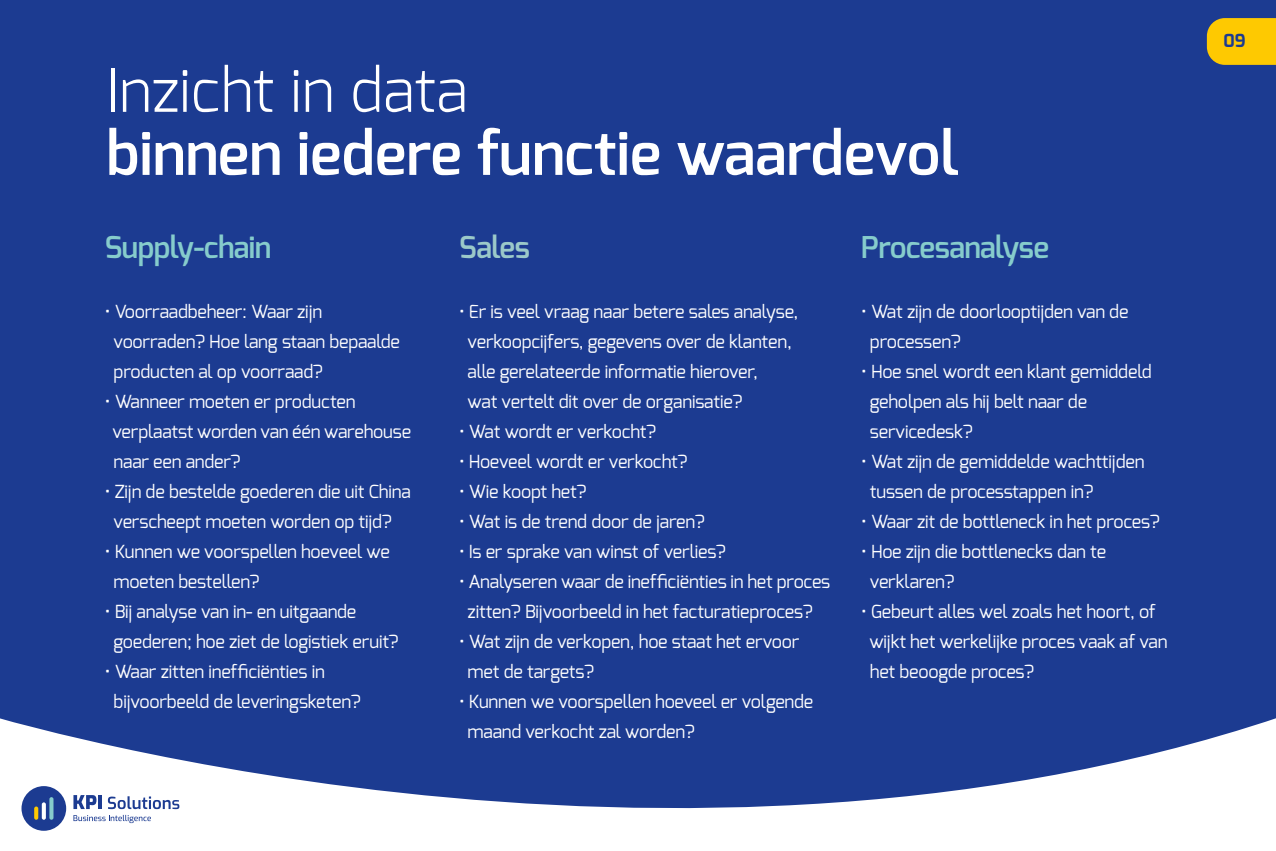
<style>
.page{position:relative;width:1276px;height:851px;background:#fff}
.page>*{position:absolute;margin:0;border:0;box-sizing:border-box;transform-origin:0 0}
.t1{font:600 60px "Exo";color:#fff}
.t2{font:300 60px "Exo";color:#fff}
.t3{font:600 30px "Exo";letter-spacing:-.02em;color:#86cccc}
.t4{font:600 30px "Exo";letter-spacing:-.01em;color:#9bc9c9}
.t5{font:18px/30px "Exo";letter-spacing:-.01em;color:#fff}
.t6{font:700 18px "Exo";color:#1c3b91}
</style>
<div class="page">
<div style="left:0;top:0;width:1276px;height:831px;background:#1c3b91"></div>
<svg style="left:1206px;top:18px;width:70px;height:47px"></svg>
<div style="left:22px;top:786px;width:44px;height:44px;background:#1c3b91;border-radius:50%"></div>
<svg style="left:34px;top:806px;width:4px;height:13px"></svg>
<svg style="left:42px;top:802px;width:4px;height:17px"></svg>
<svg style="left:49px;top:797px;width:4px;height:22px"></svg>
<svg style="left:73px;top:795px;width:106px;height:28px"></svg>
<h1 class="t2" style="left:106px;top:65px;width:363px">Inzicht in data</h1>
<h1 class="t1" style="left:106px;top:123px;width:854px">binnen iedere functie waardevol</h1>
<h2 class="t3" style="left:105px;top:232px;width:168px">Supply-chain</h2>
<p class="t5" style="left:114px;top:298px;width:288px;text-indent:-9px">• Voorraadbeheer: Waar zijn voorraden? Hoe lang staan bepaalde producten al op voorraad?</p>
<p class="t5" style="left:112px;top:388px;width:300px;text-indent:-8px">• Wanneer moeten er producten verplaatst worden van één warehouse naar een ander?</p>
<p class="t5" style="left:105px;top:478px;width:307px;text-align:center">• Zijn de bestelde goederen die uit China verscheept moeten worden op tijd?</p>
<p class="t5" style="left:114px;top:538px;width:278px;text-indent:-9px">• Kunnen we voorspellen hoeveel we moeten bestellen?</p>
<p class="t5" style="left:114px;top:598px;width:287px;text-indent:-9px">• Bij analyse van in- en uitgaande goederen; hoe ziet de logistiek eruit?</p>
<p class="t5" style="left:114px;top:658px;width:249px;text-indent:-9px">• Waar zitten inefficiënties in bijvoorbeeld de leveringsketen?</p>
<h2 class="t4" style="left:459px;top:232px;width:73px">Sales</h2>
<p class="t5" style="left:467px;top:298px;width:332px;text-indent:-9px">• Er is veel vraag naar betere sales analyse, verkoopcijfers, gegevens over de klanten, alle gerelateerde informatie hierover,<br>wat vertelt dit over de organisatie?</p>
<p class="t5" style="left:459px;top:418px;width:199px">• Wat wordt er verkocht?</p>
<p class="t5" style="left:459px;top:448px;width:230px">• Hoeveel wordt er verkocht?</p>
<p class="t5" style="left:459px;top:478px;width:129px">• Wie koopt het?</p>
<p class="t5" style="left:459px;top:508px;width:247px">• Wat is de trend door de jaren?</p>
<p class="t5" style="left:459px;top:538px;width:268px">• Is er sprake van winst of verlies?</p>
<p class="t5" style="left:459px;top:568px;width:373px;text-align:center">• Analyseren waar de inefficiënties in het proces zitten? Bijvoorbeeld in het facturatieproces?</p>
<p class="t5" style="left:467px;top:628px;width:333px;text-indent:-9px">• Wat zijn de verkopen, hoe staat het ervoor met de targets?</p>
<p class="t5" style="left:467px;top:688px;width:347px;text-indent:-9px">• Kunnen we voorspellen hoeveel er volgende maand verkocht zal worden?</p>
<h2 class="t3" style="left:861px;top:232px;width:189px">Procesanalyse</h2>
<p class="t5" style="left:870px;top:298px;width:260px;text-indent:-9px">• Wat zijn de doorlooptijden van de processen?</p>
<p class="t5" style="left:870px;top:358px;width:283px;text-indent:-9px">• Hoe snel wordt een klant gemiddeld geholpen als hij belt naar de servicedesk?</p>
<p class="t5" style="left:870px;top:448px;width:276px;text-indent:-9px">• Wat zijn de gemiddelde wachttijden tussen de processtappen in?</p>
<p class="t5" style="left:861px;top:508px;width:300px">• Waar zit de bottleneck in het proces?</p>
<p class="t5" style="left:870px;top:538px;width:238px;text-indent:-9px">• Hoe zijn die bottlenecks dan te verklaren?</p>
<p class="t5" style="left:869px;top:598px;width:300px;text-indent:-8px">• Gebeurt alles wel zoals het hoort, of wijkt het werkelijke proces vaak af van het beoogde proces?</p>
<p class="t6" style="left:1223px;top:33px;width:24px">09</p>
</div>
